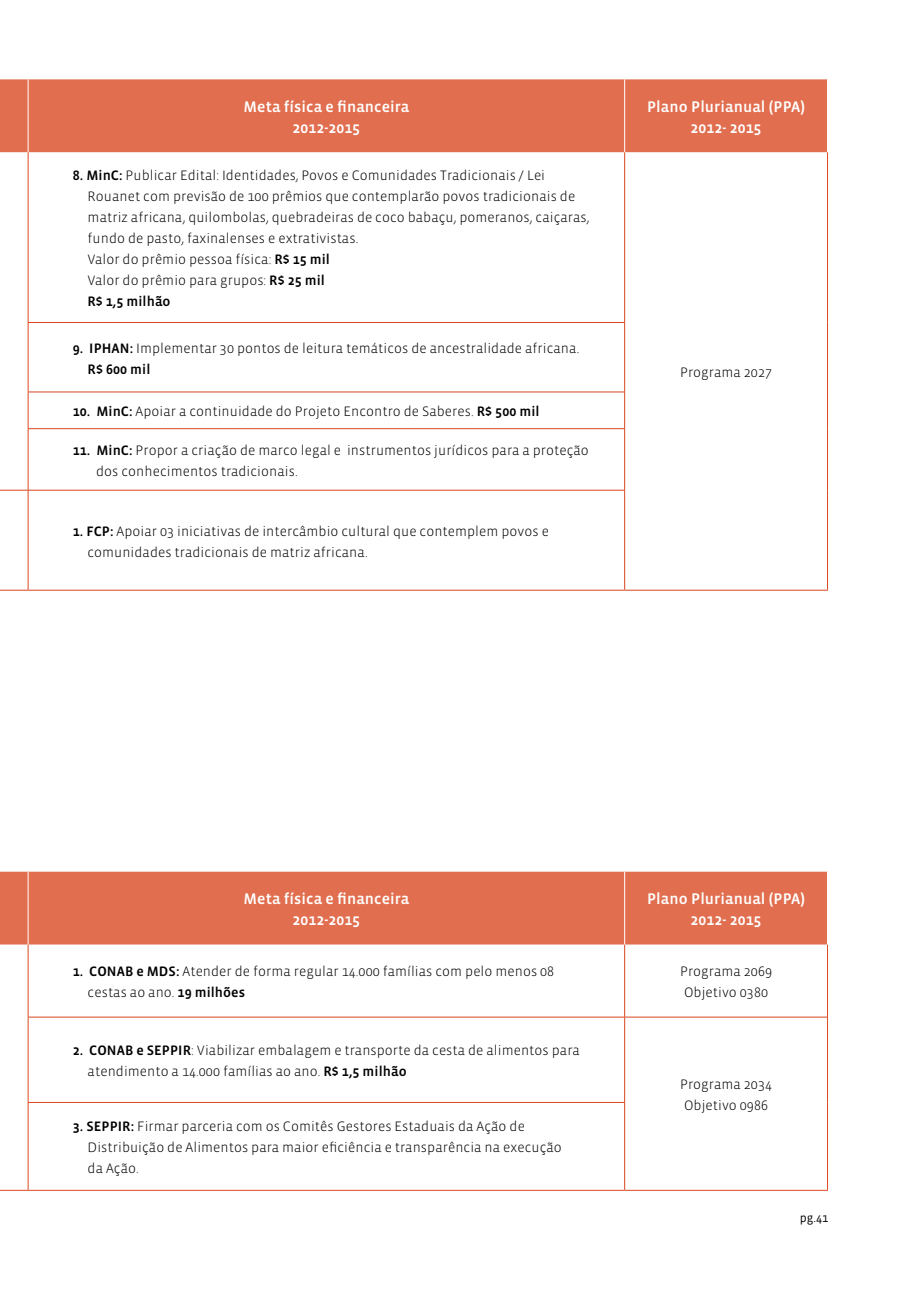
<style>
.page{position:relative;width:918px;height:1290px;background:#fff}
.page>*{position:absolute;margin:0;border:0;box-sizing:border-box;transform-origin:0 0}
.t1{font:500 15.75px/21px "Vista Sans OT";letter-spacing:.005em;color:#fff;text-align:center}
.t2{font:300 14px/21px "Vista Sans OT";letter-spacing:.005em;color:#000}
.t3{font:12.25px "Vista Sans OT";color:#000}
.s1{font-weight:500}
</style>
<div class="page">
<div style="left:0;top:79px;width:827px;height:73px;background:#e16e4e"></div>
<hr style="left:28px;top:152px;width:1px;height:170px;background:#da471f">
<hr style="left:624px;top:152px;width:1px;height:170px;background:#da471f">
<hr style="left:28px;top:322px;width:597px;height:1px;background:#da471f">
<hr style="left:28px;top:323px;width:1px;height:69px;background:#da471f">
<hr style="left:624px;top:323px;width:1px;height:69px;background:#da471f">
<hr style="left:28px;top:392px;width:597px;height:1px;background:#da471f">
<hr style="left:28px;top:392px;width:1px;height:36px;background:#da471f">
<hr style="left:624px;top:392px;width:1px;height:36px;background:#da471f">
<hr style="left:28px;top:428px;width:597px;height:1px;background:#da471f">
<hr style="left:28px;top:429px;width:1px;height:61px;background:#da471f">
<hr style="left:624px;top:429px;width:1px;height:61px;background:#da471f">
<svg style="left:0;top:490px;width:28px;height:1px"></svg>
<hr style="left:28px;top:490px;width:597px;height:1px;background:#da471f">
<hr style="left:28px;top:490px;width:1px;height:100px;background:#da471f">
<hr style="left:624px;top:490px;width:1px;height:100px;background:#da471f">
<hr style="left:827px;top:152px;width:1px;height:170px;background:#da471f">
<hr style="left:827px;top:322px;width:1px;height:70px;background:#da471f">
<hr style="left:827px;top:392px;width:1px;height:37px;background:#da471f">
<hr style="left:827px;top:429px;width:1px;height:61px;background:#da471f">
<hr style="left:827px;top:490px;width:1px;height:100px;background:#da471f">
<svg style="left:0;top:590px;width:28px;height:1px"></svg>
<hr style="left:28px;top:590px;width:596px;height:1px;background:#da471f">
<hr style="left:624px;top:590px;width:204px;height:1px;background:#da471f">
<hr style="left:28px;top:79px;width:1px;height:73px;background:#fff">
<hr style="left:624px;top:79px;width:1px;height:73px;background:#fff">
<div style="left:0;top:872px;width:827px;height:72px;background:#e16e4e"></div>
<hr style="left:28px;top:944px;width:1px;height:73px;background:#da471f">
<hr style="left:624px;top:944px;width:1px;height:73px;background:#da471f">
<hr style="left:28px;top:1017px;width:596px;height:1px;background:#da471f">
<hr style="left:28px;top:1017px;width:1px;height:85px;background:#da471f">
<hr style="left:624px;top:1017px;width:203px;height:1px;background:#da471f">
<hr style="left:624px;top:1017px;width:1px;height:85px;background:#da471f">
<hr style="left:28px;top:1102px;width:597px;height:1px;background:#da471f">
<hr style="left:28px;top:1102px;width:1px;height:88px;background:#da471f">
<hr style="left:624px;top:1102px;width:1px;height:88px;background:#da471f">
<hr style="left:827px;top:944px;width:1px;height:73px;background:#da471f">
<hr style="left:827px;top:1017px;width:1px;height:85px;background:#da471f">
<hr style="left:827px;top:1102px;width:1px;height:88px;background:#da471f">
<svg style="left:0;top:1190px;width:28px;height:1px"></svg>
<hr style="left:28px;top:1190px;width:596px;height:1px;background:#da471f">
<hr style="left:624px;top:1190px;width:204px;height:1px;background:#da471f">
<hr style="left:28px;top:872px;width:1px;height:72px;background:#fff">
<hr style="left:624px;top:872px;width:1px;height:72px;background:#fff">
<p class="t1" style="left:243px;top:96px;width:167px">Meta física e financeira<br>2012-2015</p>
<p class="t1" style="left:647px;top:96px;width:159px">Plano Plurianual (PPA)<br>2012- 2015</p>
<p class="t2" style="left:87px;top:165px;width:503px;text-indent:-15px"><span class="s1">8. MinC:</span> Publicar Edital: Identidades, Povos e Comunidades Tradicionais / Lei Rouanet com previsão de 100 prêmios que contemplarão povos tradicionais de matriz africana, quilombolas, quebradeiras de coco babaçu, pomeranos, caiçaras, fundo de pasto, faxinalenses e extrativistas.<br>Valor do prêmio pessoa física: <span class="s1">R$ 15 mil<br></span>Valor do prêmio para grupos: <span class="s1">R$ 25 mil<br>R$ 1,5 milhão</span></p>
<p class="t2" style="left:88px;top:338px;width:493px;text-indent:-15px"><span class="s1">9. IPHAN:</span> Implementar 30 pontos de leitura temáticos de ancestralidade africana.<br><span class="s1">R$ 600 mil</span></p>
<p class="t2" style="left:73px;top:401px;width:468px"><span class="s1">10. MinC:</span> Apoiar a continuidade do Projeto Encontro de Saberes. <span class="s1">R$ 500 mil</span></p>
<p class="t2" style="left:96px;top:440px;width:494px;text-indent:-23px"><span class="s1">11. MinC:</span> Propor a criação de marco legal e instrumentos jurídicos para a proteção dos conhecimentos tradicionais.</p>
<p class="t2" style="left:87px;top:521px;width:463px;text-indent:-15px"><span class="s1">1. FCP:</span> Apoiar 03 iniciativas de intercâmbio cultural que contemplem povos e comunidades tradicionais de matriz africana.</p>
<p class="t2" style="left:680px;top:362px;width:93px">Programa 2027</p>
<p class="t1" style="left:243px;top:889px;width:167px">Meta física e financeira<br>2012-2015</p>
<p class="t1" style="left:647px;top:889px;width:159px">Plano Plurianual (PPA)<br>2012- 2015</p>
<p class="t2" style="left:88px;top:961px;width:468px;text-indent:-15px"><span class="s1">1. CONAB e MDS:</span> Atender de forma regular 14.000 famílias com pelo menos 08 cestas ao ano. <span class="s1">19 milhões</span></p>
<p class="t2" style="left:680px;top:961px;width:93px">Programa 2069<br>Objetivo 0380</p>
<p class="t2" style="left:88px;top:1040px;width:493px;text-indent:-15px"><span class="s1">2. CONAB e SEPPIR</span>: Viabilizar embalagem e transporte da cesta de alimentos para atendimento a 14.000 famílias ao ano. <span class="s1">R$ 1,5 milhão</span></p>
<p class="t2" style="left:88px;top:1116px;width:476px;text-indent:-15px"><span class="s1">3. SEPPIR:</span> Firmar parceria com os Comitês Gestores Estaduais da Ação de<br>Distribuição de Alimentos para maior eficiência e transparência na execução da Ação.</p>
<p class="t2" style="left:680px;top:1074px;width:93px">Programa 2034<br>Objetivo 0986</p>
<p class="t3" style="left:800px;top:1211px;width:30px">pg.41</p>
</div>
